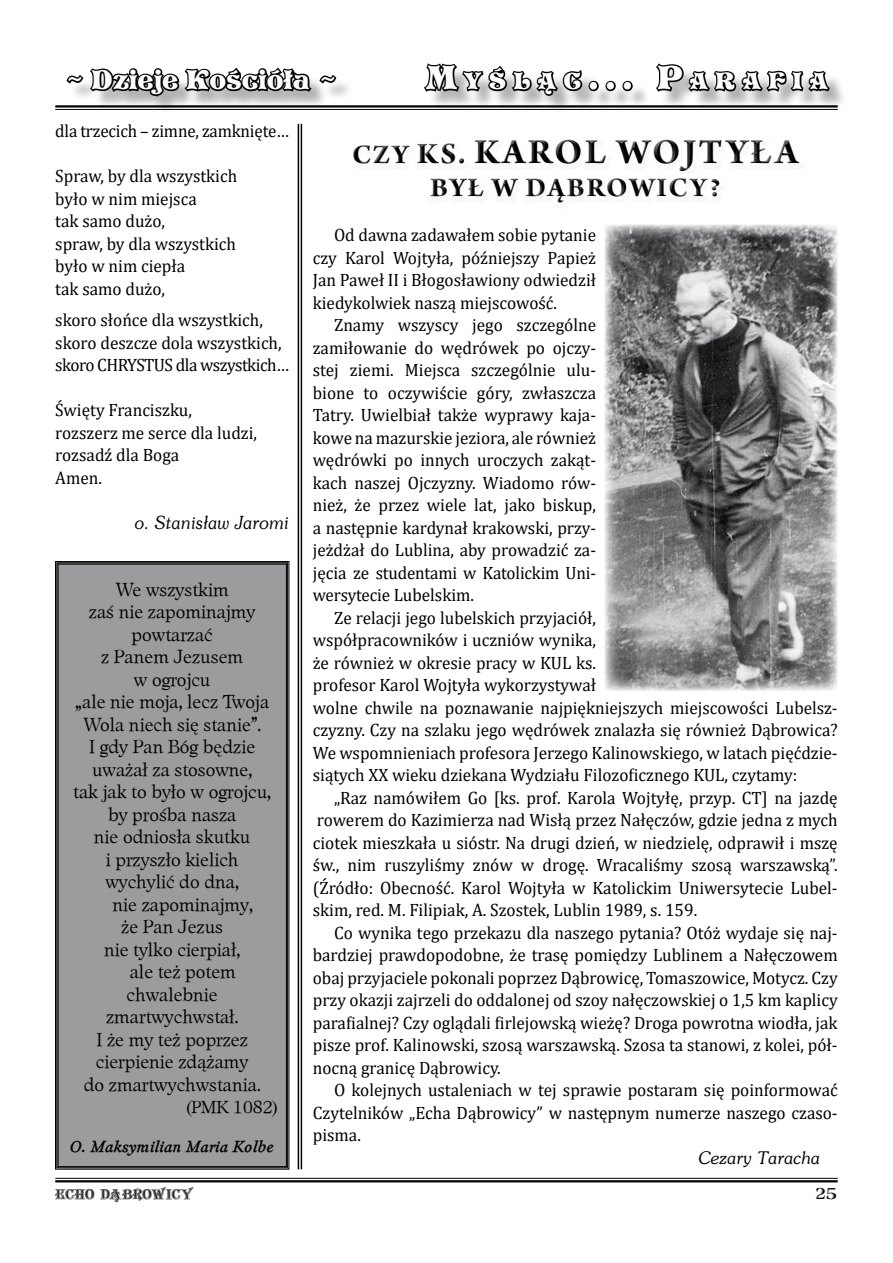
<style>
.page{position:relative;width:893px;height:1263px;background:#fff}
.page>*{position:absolute;margin:0;border:0;box-sizing:border-box;transform-origin:0 0}
.t1{font:700 37.5px "Arno Pro";letter-spacing:.06em;color:#000}
.t2{font:700 28.5px "Arno Pro";letter-spacing:.06em;color:#000}
.t3{font:24px "EFN Orient";color:#fefefe}
.t4{font:21px "EFN Orient";letter-spacing:.355em;color:#fefefe}
.t5{font:18px/22.5px "Cambria";color:#000;text-align:justify;scale:.96 1}
.t6{font:18px "EFN Nissan";color:#000}
.t7{font:18px "Cambria";color:#000;scale:.95 1}
.t8{font:italic 18px "Southern";color:#000;scale:.96 1}
.t9{font:italic 17.25px "Southern";color:#000}
.t10{font:16.5px "EFN Nissan";color:#000}
.t11{font:italic 700 15px "EFN Nissan";color:#000}
.t12{font:15px "EFN Agabus Engraved";color:#000}
.t13{font:13.5px "EFN Alegoria";letter-spacing:-.03em;color:#000}
.s1{font-size:30px}
.s2{font-size:28.5px}
.s3{font-size:31.5px}
</style>
<div class="page">
<hr style="left:55px;top:1178px;width:783px;height:1px;background:#000">
<hr style="left:55px;top:1180px;width:783px;height:2px;background:#000">
<div style="left:69px;top:66px;width:779px;height:48px;background:#000;opacity:.31"></div>
<svg style="left:65px;top:66px;width:273px;height:58px"></svg>
<svg style="left:422px;top:63px;width:213px;height:51px"></svg>
<svg style="left:654px;top:63px;width:178px;height:31px"></svg>
<hr style="left:55px;top:105px;width:783px;height:3px;background:#000">
<hr style="left:55px;top:109px;width:783px;height:1px;background:#000">
<hr style="left:301px;top:124px;width:1px;height:1045px;background:#000">
<hr style="left:298px;top:124px;width:1px;height:1045px;background:#000">
<img style="left:605px;top:225px;width:232px;height:466px">
<div style="left:55px;top:561px;width:234px;height:608px;background:#9a9c9d"></div>
<div style="left:58px;top:564px;width:229px;height:603px;border:1px solid #000"></div>
<h3 class="t3" style="left:65px;top:64px;width:273px">~ Dzieje Kościóła ~</h3>
<p class="t4" style="left:426px;top:67px;width:403px"><span class="s1">M</span>YŚLĄC<span class="s1">... P</span>ARAFIA</p>
<p class="t7" style="left:55px;top:120px;width:248px">dla trzecich – zimne, zamknięte…</p>
<p class="t5" style="left:55px;top:165px;width:191px;text-align:left">Spraw, by dla wszystkich było w nim miejsca<br>tak samo dużo,<br>spraw, by dla wszystkich było w nim ciepła<br>tak samo dużo,</p>
<p class="t5" style="left:55px;top:309px;width:245px;text-align:left">skoro słońce dla wszystkich, skoro deszcze dola wszystkich, skoro CHRYSTUS dla wszystkich…</p>
<p class="t5" style="left:55px;top:399px;width:212px;text-align:left">Święty Franciszku, rozszerz me serce dla ludzi, rozsadź dla Boga<br>Amen.</p>
<p class="t8" style="left:135px;top:512px;width:162px">o. Stanisław Jaromi</p>
<p class="t6" style="left:116px;top:578px;width:115px">We wszystkim</p>
<p class="t6" style="left:89px;top:601px;width:168px">zaś nie zapominajmy</p>
<p class="t6" style="left:132px;top:623px;width:83px">powtarzać</p>
<p class="t6" style="left:101px;top:646px;width:144px">z Panem Jezusem</p>
<p class="t6" style="left:134px;top:668px;width:78px">w ogrojcu</p>
<p class="t6" style="left:75px;top:691px;width:196px">„ale nie moja, lecz Twoja</p>
<p class="t6" style="left:83px;top:713px;width:179px">Wola niech się stanie”.</p>
<p class="t6" style="left:89px;top:736px;width:168px">I gdy Pan Bóg będzie</p>
<p class="t6" style="left:92px;top:758px;width:162px">uważał za stosowne,</p>
<p class="t6" style="left:73px;top:781px;width:199px">tak jak to było w ogrojcu,</p>
<p class="t6" style="left:108px;top:803px;width:130px">by prośba nasza</p>
<p class="t6" style="left:94px;top:826px;width:158px">nie odniosła skutku</p>
<p class="t6" style="left:106px;top:848px;width:134px">i przyszło kielich</p>
<p class="t6" style="left:105px;top:871px;width:135px">wychylić do dna,</p>
<p class="t6" style="left:113px;top:893px;width:142px">nie zapominajmy,</p>
<p class="t6" style="left:121px;top:916px;width:103px">że Pan Jezus</p>
<p class="t6" style="left:104px;top:938px;width:138px">nie tylko cierpiał,</p>
<p class="t6" style="left:130px;top:961px;width:108px">ale też potem</p>
<p class="t6" style="left:127px;top:983px;width:93px">chwalebnie</p>
<p class="t6" style="left:106px;top:1006px;width:134px">zmartwychwstał.</p>
<p class="t6" style="left:96px;top:1028px;width:153px">I że my też poprzez</p>
<p class="t6" style="left:96px;top:1051px;width:154px">cierpienie zdążamy</p>
<p class="t6" style="left:84px;top:1073px;width:178px">do zmartwychwstania.</p>
<p class="t10" style="left:186px;top:1097px;width:93px">(PMK 1082)</p>
<p class="t11" style="left:70px;top:1137px;width:206px">O. Maksymilian Maria Kolbe</p>
<h1 class="t1" style="left:352px;top:130px;width:448px"><span class="s2">CZY</span> <span class="s3">KS.</span> KAROL WOJTYŁA</h1>
<h2 class="t2" style="left:430px;top:171px;width:292px">BYŁ W DĄBROWICY?</h2>
<p class="t5" style="left:313px;top:224px;width:297px;text-indent:21px">Od dawna zadawałem sobie pytanie czy Karol Wojtyła, późniejszy Papież Jan Paweł II i Błogosławiony odwiedził kiedykolwiek naszą miejscowość.</p>
<p class="t5" style="left:313px;top:314px;width:297px;text-indent:21px">Znamy wszyscy jego szczególne zamiłowanie do wędrówek po ojczy&shy;stej ziemi. Miejsca szczególnie ulu&shy;bione to oczywiście góry, zwłaszcza Tatry. Uwielbiał także wyprawy kaja&shy;kowe na mazurskie jeziora, ale również wędrówki po innych uroczych zakąt&shy;kach naszej Ojczyzny. Wiadomo rów&shy;nież, że przez wiele lat, jako biskup, a następnie kardynał krakowski, przy&shy;jeżdżał do Lublina, aby prowadzić za&shy;jęcia ze studentami w Katolickim Uni&shy;wersytecie Lubelskim.</p>
<p class="t5" style="left:313px;top:606px;width:548px;text-align:left;text-indent:21px">Ze relacji jego lubelskich przyjaciół,<br>współpracowników i uczniów wynika,<br>że również w okresie pracy w KUL ks.<br>profesor Karol Wojtyła wykorzystywał<br>wolne chwile na poznawanie najpiękniejszych miejscowości Lubelsz&shy;czyzny. Czy na szlaku jego wędrówek znalazła się również Dąbrowica?<br>We wspomnieniach profesora Jerzego Kalinowskiego, w latach pięćdzie&shy;siątych XX wieku dziekana Wydziału Filozoficznego KUL, czytamy:</p>
<p class="t5" style="left:313px;top:786px;width:548px;text-indent:21px">„Raz namówiłem Go [ks. prof. Karola Wojtyłę, przyp. CT] na jazdę rowerem do Kazimierza nad Wisłą przez Nałęczów, gdzie jedna z mych ciotek mieszkała u sióstr. Na drugi dzień, w niedzielę, odprawił i mszę św., nim ruszyliśmy znów w drogę. Wracaliśmy szosą warszawską”. (Źródło: Obecność. Karol Wojtyła w Katolickim Uniwersytecie Lubel&shy;skim, red. M. Filipiak, A. Szostek, Lublin 1989, s. 159.</p>
<p class="t5" style="left:313px;top:921px;width:548px;text-indent:21px">Co wynika tego przekazu dla naszego pytania? Otóż wydaje się naj&shy;bardziej prawdopodobne, że trasę pomiędzy Lublinem a Nałęczowem obaj przyjaciele pokonali poprzez Dąbrowicę, Tomaszowice, Motycz. Czy przy okazji zajrzeli do oddalonej od szoy nałęczowskiej o 1,5 km kaplicy parafialnej? Czy oglądali firlejowską wieżę? Droga powrotna wiodła, jak pisze prof. Kalinowski, szosą warszawską. Szosa ta stanowi, z kolei, pół&shy;nocną granicę Dąbrowicy.</p>
<p class="t5" style="left:313px;top:1079px;width:548px;text-indent:21px">O kolejnych ustaleniach w tej sprawie postaram się poinformować Czytelników „Echa Dąbrowicy” w następnym numerze naszego czaso&shy;pisma.</p>
<p class="t9" style="left:698px;top:1147px;width:123px">Cezary Taracha</p>
<p class="t13" style="left:55px;top:1186px;width:140px">ECHO DĄBROWICY</p>
<p class="t12" style="left:815px;top:1183px;width:24px">25</p>
</div>
